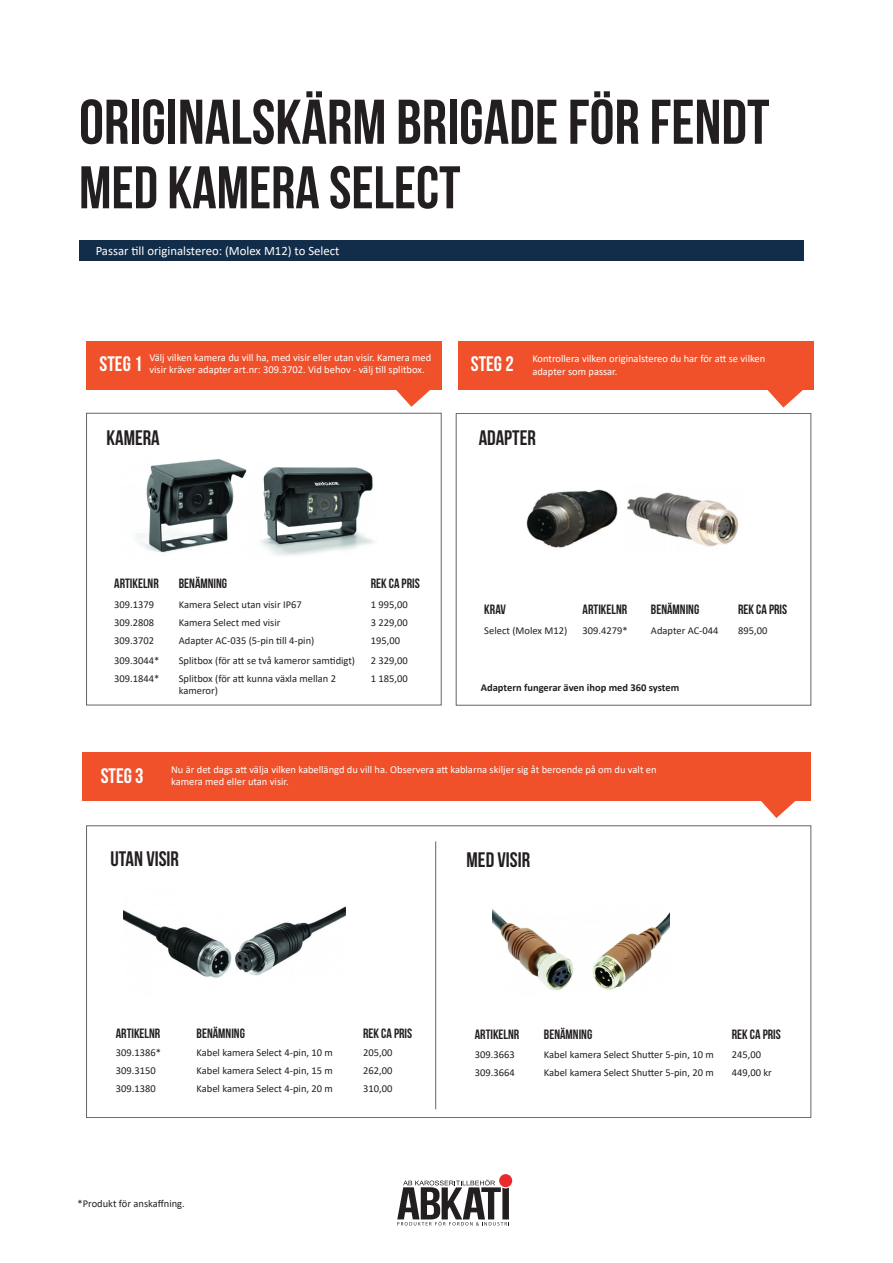
<style>
.page{position:relative;width:893px;height:1263px;background:#fff}
.page>*{position:absolute;margin:0;border:0;box-sizing:border-box;transform-origin:0 0}
.t1{font:63px "Bebas Neue";color:#231f20}
.t2{font:60px "Bebas Neue";color:#231f20}
.ParagraphHeader{font:21px "Bebas Neue";color:#231f20}
.ParagraphHeader-2{font:21px "Bebas Neue";color:#fff}
.ParagraphHeader-3{font:13.5px "Bebas Neue";color:#231f20}
.t3{font:12.75px "Calibri";color:#fff}
.BodyParagraph{font:10.5px/12.6px "Calibri";color:#231f20}
.BodyParagraph-2{font:10.5px "Calibri";color:#fff}
.ArtNumber{font:10.5px "Calibri";color:#231f20}
.t4{font:700 10.5px "Calibri";color:#231f20}
</style>
<div class="page">
<div style="left:499px;top:1174px;width:13px;height:13px;background:#ec2a2d;border-radius:50%"></div>
<svg style="left:397px;top:1180px;width:112px;height:45px"></svg>
<div style="left:86px;top:341px;width:355px;height:48px;background:#f0512b"></div>
<svg style="left:395px;top:389px;width:37px;height:18px"></svg>
<div style="left:79px;top:240px;width:725px;height:21px;background:#122d4a"></div>
<img style="left:123px;top:906px;width:223px;height:72px">
<img style="left:493px;top:909px;width:177px;height:81px">
<img style="left:134px;top:459px;width:113px;height:94px">
<img style="left:260px;top:467px;width:114px;height:89px">
<div style="left:458px;top:342px;width:355px;height:48px;background:#f0512b"></div>
<svg style="left:767px;top:390px;width:36px;height:18px"></svg>
<div style="left:83px;top:752px;width:728px;height:48px;background:#f0512b"></div>
<svg style="left:760px;top:800px;width:37px;height:18px"></svg>
<hr style="left:435px;top:841px;width:1px;height:268px;background:#231f20">
<img style="left:526px;top:489px;width:213px;height:59px">
<p class="t1" style="left:79px;top:87px;width:692px">ORIGINALSKÄRM BRIGADE FÖR FENDT</p>
<p class="t2" style="left:79px;top:155px;width:383px">MED KAMERA SELECT</p>
<p class="t3" style="left:96px;top:242px;width:245px">Passar till originalstereo: (Molex M12) to Select</p>
<p class="ParagraphHeader-2" style="left:100px;top:352px;width:44px">STEG 1</p>
<p class="BodyParagraph-2" style="left:149px;top:350px;width:283px">Välj vilken kamera du vill ha, med visir eller utan visir. Kamera med</p>
<p class="BodyParagraph-2" style="left:149px;top:362px;width:277px">visir kräver adapter art.nr: 309.3702. Vid behov - välj till splitbox.</p>
<p class="ParagraphHeader-2" style="left:471px;top:352px;width:44px">STEG 2</p>
<p class="BodyParagraph-2" style="left:532px;top:351px;width:234px">Kontrollera vilken originalstereo du har för att se vilken</p>
<p class="BodyParagraph-2" style="left:532px;top:364px;width:87px">adapter som passar.</p>
<p class="ParagraphHeader" style="left:106px;top:426px;width:55px">KAMERA</p>
<p class="ParagraphHeader-3" style="left:114px;top:576px;width:46px">ARTIKELNR</p>
<p class="ParagraphHeader-3" style="left:179px;top:576px;width:50px">BENÄMNING</p>
<p class="ParagraphHeader-3" style="left:371px;top:576px;width:51px">REK CA PRIS</p>
<p class="BodyParagraph" style="left:114px;top:597px;width:41px">309.1379</p>
<p class="BodyParagraph" style="left:179px;top:597px;width:125px">Kamera Select utan visir IP67</p>
<p class="BodyParagraph" style="left:371px;top:597px;width:38px">1 995,00</p>
<p class="ArtNumber" style="left:114px;top:615px;width:41px">309.2808</p>
<p class="BodyParagraph" style="left:179px;top:616px;width:103px">Kamera Select med visir</p>
<p class="BodyParagraph" style="left:371px;top:616px;width:38px">3 229,00</p>
<p class="ArtNumber" style="left:114px;top:633px;width:41px">309.3702</p>
<p class="BodyParagraph" style="left:179px;top:634px;width:137px">Adapter AC-035 (5-pin till 4-pin)</p>
<p class="BodyParagraph" style="left:371px;top:634px;width:31px">195,00</p>
<p class="ArtNumber" style="left:114px;top:653px;width:47px">309.3044*</p>
<p class="BodyParagraph" style="left:179px;top:654px;width:178px">Splitbox (för att se två kameror samtidigt)</p>
<p class="BodyParagraph" style="left:371px;top:654px;width:38px">2 329,00</p>
<p class="ArtNumber" style="left:114px;top:671px;width:47px">309.1844*</p>
<p class="BodyParagraph" style="left:179px;top:672px;width:159px">Splitbox (för att kunna växla mellan 2 kameror)</p>
<p class="BodyParagraph" style="left:371px;top:672px;width:38px">1 185,00</p>
<p class="ParagraphHeader" style="left:479px;top:426px;width:59px">ADAPTER</p>
<p class="ParagraphHeader-3" style="left:484px;top:602px;width:23px">KRAV</p>
<p class="ParagraphHeader-3" style="left:583px;top:602px;width:46px">ARTIKELNR</p>
<p class="ParagraphHeader-3" style="left:651px;top:602px;width:50px">BENÄMNING</p>
<p class="ParagraphHeader-3" style="left:738px;top:602px;width:51px">REK CA PRIS</p>
<p class="ArtNumber" style="left:484px;top:623px;width:84px">Select (Molex M12)</p>
<p class="BodyParagraph" style="left:583px;top:623px;width:47px">309.4279*</p>
<p class="ArtNumber" style="left:651px;top:623px;width:69px">Adapter AC-044</p>
<p class="ArtNumber" style="left:738px;top:623px;width:31px">895,00</p>
<p class="t4" style="left:481px;top:680px;width:200px">Adaptern fungerar även ihop med 360 system</p>
<p class="ParagraphHeader-2" style="left:101px;top:765px;width:44px">STEG 3</p>
<p class="BodyParagraph-2" style="left:171px;top:762px;width:487px">Nu är det dags att välja vilken kabellängd du vill ha. Observera att kablarna skiljer sig åt beroende på om du valt en</p>
<p class="BodyParagraph-2" style="left:171px;top:774px;width:119px">kamera med eller utan visir.</p>
<p class="ParagraphHeader" style="left:111px;top:848px;width:70px">UTAN VISIR</p>
<p class="ParagraphHeader" style="left:467px;top:848px;width:65px">MED VISIR</p>
<p class="ParagraphHeader-3" style="left:116px;top:1026px;width:46px">ARTIKELNR</p>
<p class="ParagraphHeader-3" style="left:197px;top:1026px;width:50px">BENÄMNING</p>
<p class="ParagraphHeader-3" style="left:363px;top:1026px;width:51px">REK CA PRIS</p>
<p class="ArtNumber" style="left:116px;top:1045px;width:47px">309.1386*</p>
<p class="BodyParagraph" style="left:197px;top:1046px;width:138px">Kabel kamera Select 4-pin, 10 m</p>
<p class="BodyParagraph" style="left:363px;top:1046px;width:31px">205,00</p>
<p class="BodyParagraph" style="left:116px;top:1064px;width:41px">309.3150</p>
<p class="BodyParagraph" style="left:197px;top:1064px;width:138px">Kabel kamera Select 4-pin, 15 m</p>
<p class="BodyParagraph" style="left:363px;top:1064px;width:31px">262,00</p>
<p class="BodyParagraph" style="left:116px;top:1082px;width:41px">309.1380</p>
<p class="BodyParagraph" style="left:197px;top:1082px;width:138px">Kabel kamera Select 4-pin, 20 m</p>
<p class="BodyParagraph" style="left:363px;top:1082px;width:31px">310,00</p>
<p class="BodyParagraph" style="left:78px;top:1197px;width:109px">*Produkt för anskaffning.</p>
<p class="ParagraphHeader-3" style="left:475px;top:1027px;width:46px">ARTIKELNR</p>
<p class="ParagraphHeader-3" style="left:544px;top:1027px;width:50px">BENÄMNING</p>
<p class="ParagraphHeader-3" style="left:732px;top:1027px;width:51px">REK CA PRIS</p>
<p class="ArtNumber" style="left:475px;top:1047px;width:41px">309.3663</p>
<p class="BodyParagraph" style="left:544px;top:1047px;width:171px">Kabel kamera Select Shutter 5-pin, 10 m</p>
<p class="BodyParagraph" style="left:732px;top:1047px;width:31px">245,00</p>
<p class="BodyParagraph" style="left:475px;top:1065px;width:41px">309.3664</p>
<p class="BodyParagraph" style="left:544px;top:1065px;width:171px">Kabel kamera Select Shutter 5-pin, 20 m</p>
<p class="BodyParagraph" style="left:732px;top:1065px;width:42px">449,00 kr</p>
</div>
